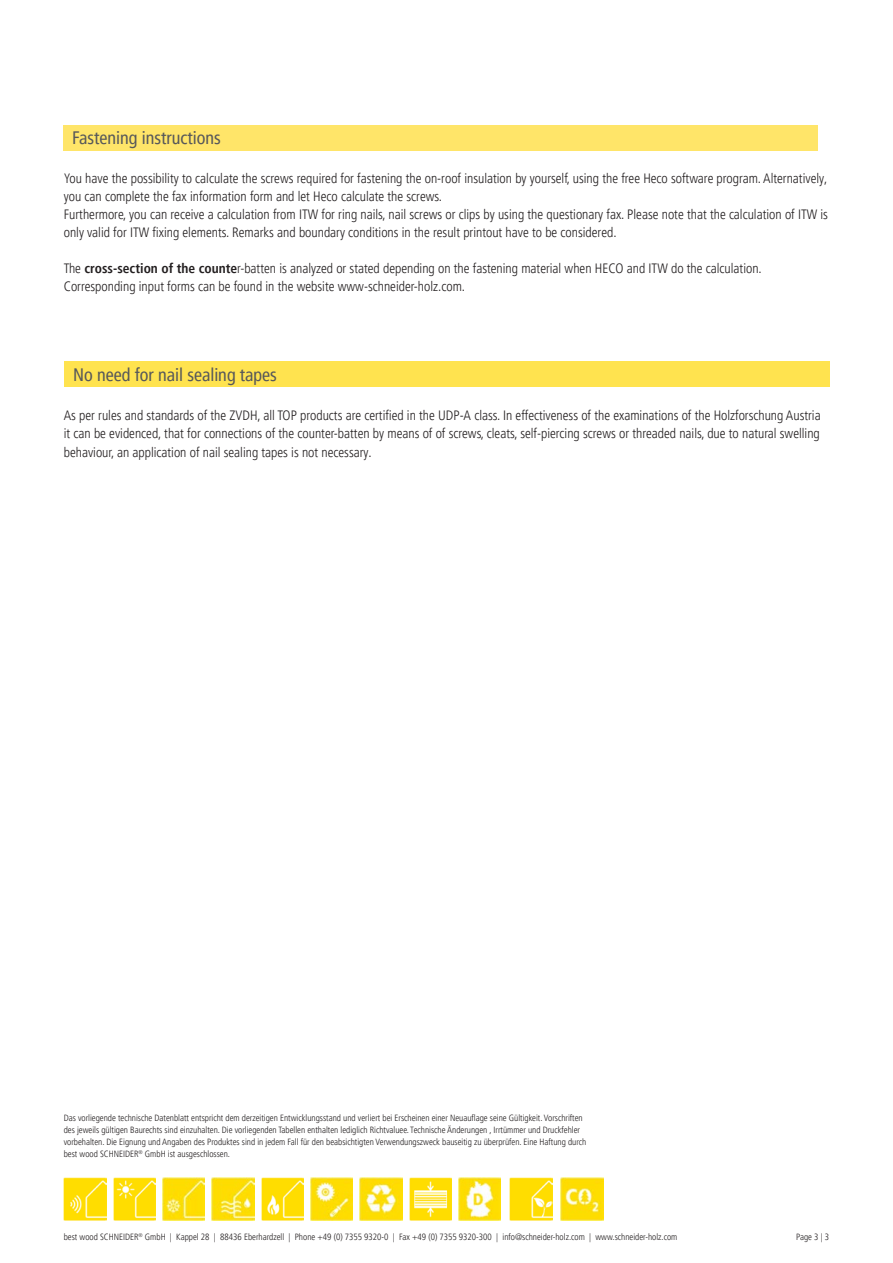
<style>
.page{position:relative;width:893px;height:1263px;background:#fff}
.page>*{position:absolute;margin:0;border:0;box-sizing:border-box;transform-origin:0 0}
.t1{font:condensed 18px "Frutiger LT Pro";color:#57585a}
.t2{font:300 condensed 13.5px/18px "Frutiger LT Pro";color:#231f20}
.t3{font:300 condensed 9px/12px "Frutiger LT Pro";color:#231f20}
.s1{font-weight:700}
</style>
<div class="page">
<img style="left:162px;top:1178px;width:43px;height:42px">
<img style="left:113px;top:1178px;width:43px;height:42px">
<img style="left:212px;top:1178px;width:42px;height:42px">
<img style="left:64px;top:1178px;width:42px;height:42px">
<img style="left:261px;top:1178px;width:43px;height:42px">
<img style="left:509px;top:1178px;width:43px;height:42px">
<img style="left:409px;top:1178px;width:43px;height:42px">
<img style="left:360px;top:1178px;width:42px;height:42px">
<img style="left:458px;top:1178px;width:43px;height:42px">
<img style="left:310px;top:1178px;width:43px;height:42px">
<img style="left:561px;top:1178px;width:42px;height:42px">
<div style="left:65px;top:361px;width:765px;height:26px;background:#ffe34f"></div>
<div style="left:64px;top:125px;width:754px;height:26px;background:#ffe569"></div>
<p class="t1" style="left:72px;top:127px;width:150px">Fastening instructions</p>
<p class="t2" style="left:64px;top:169px;width:765px">You have the possibility to calculate the screws required for fastening the on-roof insulation by yourself, using the free Heco software program. Alternatively, you can complete the fax information form and let Heco calculate the screws.</p>
<p class="t2" style="left:64px;top:205px;width:766px">Furthermore, you can receive a calculation from ITW for ring nails, nail screws or clips by using the questionary fax. Please note that the calculation of ITW is only valid for ITW fixing elements. Remarks and boundary conditions in the result printout have to be considered.</p>
<p class="t2" style="left:64px;top:259px;width:700px">The <span class="s1">cross-section of the counte</span>r-batten is analyzed or stated depending on the fastening material when HECO and ITW do the calculation.</p>
<p class="t2" style="left:64px;top:277px;width:403px">Corresponding input forms can be found in the website www-schneider-holz.com.</p>
<p class="t1" style="left:73px;top:365px;width:205px">No need for nail sealing tapes</p>
<p class="t2" style="left:64px;top:407px;width:758px;text-align:justify">As per rules and standards of the ZVDH, all TOP products are certified in the UDP-A class. In effectiveness of the examinations of the Holzforschung Austria it can be evidenced, that for connections of the counter-batten by means of of screws, cleats, self-piercing screws or threaded nails, due to natural swelling behaviour, an application of nail sealing tapes is not necessary.</p>
<p class="t3" style="left:64px;top:1112px;width:524px">Das vorliegende technische Datenblatt entspricht dem derzeitigen Entwicklungsstand und verliert bei Erscheinen einer Neuauflage seine Gültigkeit. Vorschriften des jeweils gültigen Baurechts sind einzuhalten. Die vorliegenden Tabellen enthalten lediglich Richtvaluee. Technische Änderungen , Irrtümmer und Druckfehler vorbehalten. Die Eignung und Angaben des Produktes sind in jedem Fall für den beabsichtigten Verwendungszweck bauseitig zu überprüfen. Eine Haftung durch best wood SCHNEIDER<sup>®</sup> GmbH ist ausgeschlossen.</p>
<p class="t3" style="left:64px;top:1231px;width:615px">best wood SCHNEIDER<sup>®</sup> GmbH | Kappel 28 | 88436 Eberhardzell | Phone +49 (0) 7355 9320-0 | Fax +49 (0) 7355 9320-300 | info@schneider-holz.com | www.schneider-holz.com</p>
<p class="t3" style="left:796px;top:1231px;width:34px">Page 3 | 3</p>
</div>
